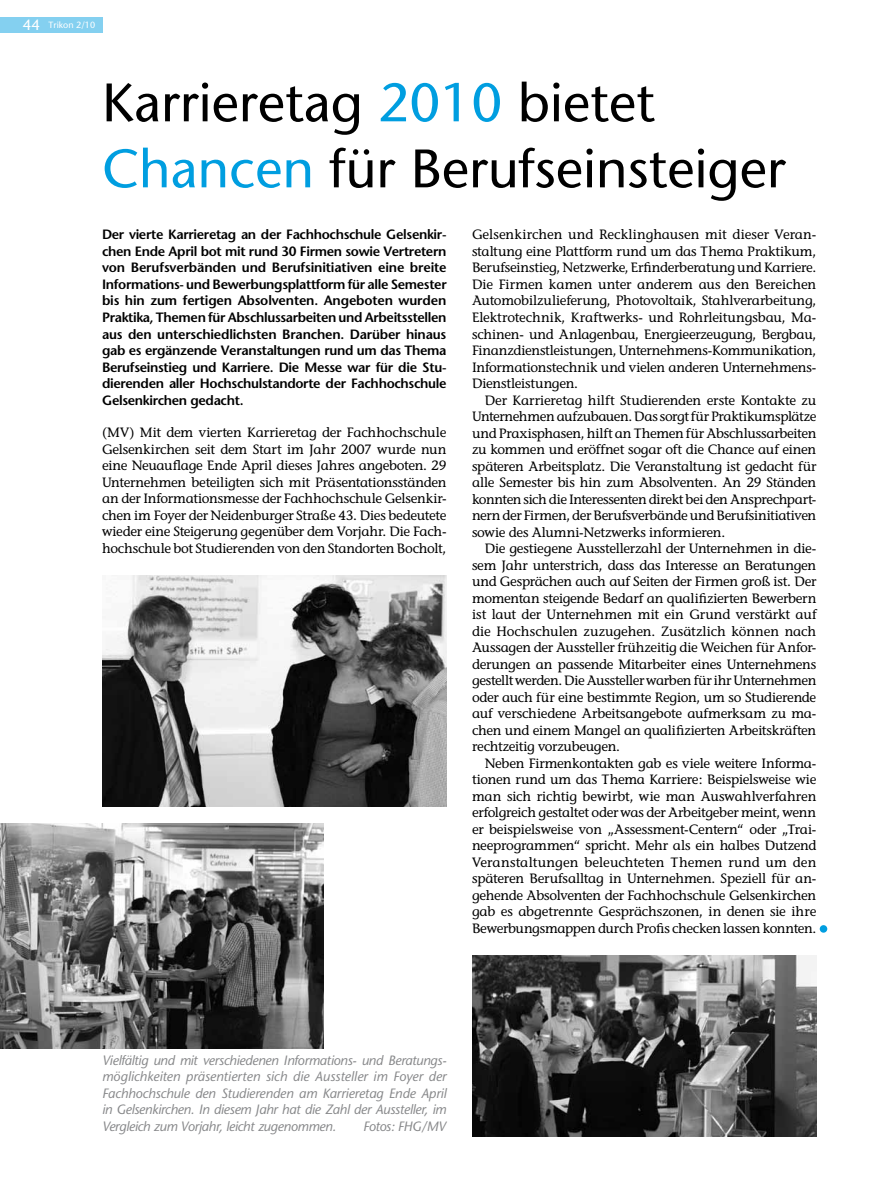
<style>
.page{position:relative;width:893px;height:1191px;background:#fff}
.page>*{position:absolute;margin:0;border:0;box-sizing:border-box;transform-origin:0 0}
.t1{font:54px/66px "Stone Sans";color:#000}
.t2{font:13.5px/16.5px "Stone Informal";letter-spacing:-.025em;color:#000;text-align:justify}
.t3{font:600 13.5px/16.5px "Stone Sans";letter-spacing:-.025em;color:#000;text-align:justify}
.t4{font:italic 13.5px/16.5px "Stone Sans";letter-spacing:-.02em;color:#87888a;text-align:justify}
.t5{font:9px "Stone Sans";color:#fff}
.s1{font-size:15px}
.s2{color:#009ee0}
</style>
<div class="page">
<div style="left:0;top:17px;width:102px;height:16px;background:#84d0f0"></div>
<img style="left:102px;top:576px;width:344px;height:231px">
<img style="left:472px;top:955px;width:344px;height:181px">
<img style="left:0;top:823px;width:323px;height:225px">
<div style="left:820px;top:925px;width:7px;height:7px;background:#009ee0;border-radius:50%"></div>
<p class="t5" style="left:23px;top:19px;width:74px"><span class="s1">44</span> Trikon 2/10</p>
<h1 class="t1" style="left:102px;top:70px;width:685px">Karrieretag <span class="s2">2010</span> bietet<br><span class="s2">Chancen</span> für Berufseinsteiger</h1>
<p class="t3" style="left:102px;top:226px;width:346px">Der vierte Karrieretag an der Fachhochschule Gelsenkir&shy;chen Ende April bot mit rund 30 Firmen sowie Vertretern von Berufsverbänden und Berufsinitiativen eine breite Informations- und Bewerbungsplattform für alle Semester bis hin zum fertigen Absolventen. Angeboten wurden Praktika, Themen für Abschlussarbeiten und Arbeitsstellen aus den unterschiedlichsten Branchen. Darüber hinaus gab es ergänzende Veranstaltungen rund um das Thema Berufseinstieg und Karriere. Die Messe war für die Stu&shy;dierenden aller Hochschulstandorte der Fachhochschule Gelsenkirchen gedacht.</p>
<p class="t2" style="left:472px;top:226px;width:346px">Gelsenkirchen und Recklinghausen mit dieser Veran&shy;staltung eine Plattform rund um das Thema Praktikum, Berufseinstieg, Netzwerke, Erfinderberatung und Karriere.<br>Die Firmen kamen unter anderem aus den Bereichen Automobilzulieferung, Photovoltaik, Stahlverarbeitung, Elektrotechnik, Kraftwerks- und Rohrleitungsbau, Ma&shy;schinen- und Anlagenbau, Energieerzeugung, Bergbau, Finanzdienstleistungen, Unternehmens-Kommunikation, Informationstechnik und vielen anderen Unternehmens-Dienstleistungen.</p>
<p class="t2" style="left:472px;top:391px;width:346px;text-indent:13px">Der Karrieretag hilft Studierenden erste Kontakte zu Unternehmen aufzubauen. Das sorgt für Praktikumsplätze und Praxisphasen, hilft an Themen für Abschlussarbeiten zu kommen und eröffnet sogar oft die Chance auf einen späteren Arbeitsplatz. Die Veranstaltung ist gedacht für alle Semester bis hin zum Absolventen. An 29 Ständen konnten sich die Interessenten direkt bei den Ansprechpart&shy;nern der Firmen, der Berufsverbände und Berufsinitiativen sowie des Alumni-Netzwerks informieren.</p>
<p class="t2" style="left:472px;top:540px;width:346px;text-indent:13px">Die gestiegene Ausstellerzahl der Unternehmen in die&shy;sem Jahr unterstrich, dass das Interesse an Beratungen und Gesprächen auch auf Seiten der Firmen groß ist. Der momentan steigende Bedarf an qualifizierten Bewerbern ist laut der Unternehmen mit ein Grund verstärkt auf die Hochschulen zuzugehen. Zusätzlich können nach Aussagen der Aussteller frühzeitig die Weichen für Anfor&shy;derungen an passende Mitarbeiter eines Unternehmens gestellt werden. Die Aussteller warben für ihr Unternehmen oder auch für eine bestimmte Region, um so Studierende auf verschiedene Arbeitsangebote aufmerksam zu ma&shy;chen und einem Mangel an qualifizierten Arbeitskräften rechtzeitig vorzubeugen.</p>
<p class="t2" style="left:472px;top:754px;width:346px;text-indent:13px">Neben Firmenkontakten gab es viele weitere Informa&shy;tionen rund um das Thema Karriere: Beispielsweise wie man sich richtig bewirbt, wie man Auswahlverfahren erfolgreich gestaltet oder was der Arbeitgeber meint, wenn er beispielsweise von „Assessment-Centern“ oder „Trai&shy;neeprogrammen“ spricht. Mehr als ein halbes Dutzend Veranstaltungen beleuchteten Themen rund um den späteren Berufsalltag in Unternehmen. Speziell für an&shy;gehende Absolventen der Fachhochschule Gelsenkirchen gab es abgetrennte Gesprächszonen, in denen sie ihre Bewerbungsmappen durch Profis checken lassen konnten.</p>
<p class="t2" style="left:102px;top:424px;width:346px">(MV) Mit dem vierten Karrieretag der Fachhochschule Gelsenkirchen seit dem Start im Jahr 2007 wurde nun eine Neuauflage Ende April dieses Jahres angeboten. 29<br>Unternehmen beteiligten sich mit Präsentationsständen an der Informationsmesse der Fachhochschule Gelsenkir&shy;chen im Foyer der Neidenburger Straße 43. Dies bedeutete wieder eine Steigerung gegenüber dem Vorjahr. Die Fach&shy;hochschule bot Studierenden von den Standorten Bocholt,</p>
<p class="t4" style="left:102px;top:1051px;width:346px">Vielfältig und mit verschiedenen Informations- und Beratungs&shy;möglichkeiten präsentierten sich die Aussteller im Foyer der Fachhochschule den Studierenden am Karrieretag Ende April in Gelsenkirchen. In diesem Jahr hat die Zahl der Aussteller, im Vergleich zum Vorjahr, leicht zugenommen.</p>
<p class="t4" style="left:363px;top:1117px;width:84px">Fotos: FHG/MV</p>
</div>
